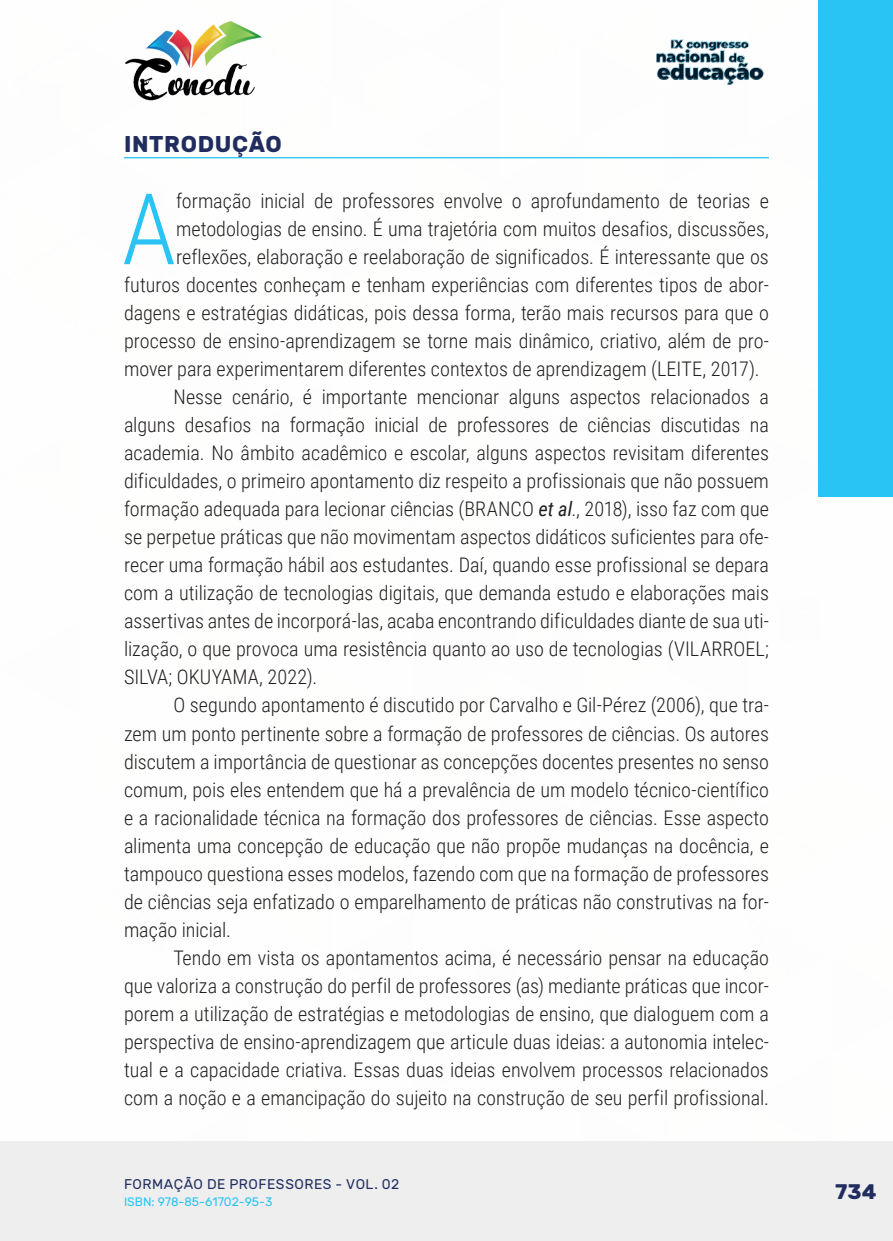
<style>
.page{position:relative;width:893px;height:1241px;background:#fff}
.page>*{position:absolute;margin:0;border:0;box-sizing:border-box;transform-origin:0 0}
._8_CAPITULAR{font:300 98.88px "Roboto Condensed";color:#29c4f3}
._7_INTRODUCAO{font:700 22.75px "Rubik";letter-spacing:.03em;color:#202d5e}
.t1{font:700 21px "Rubik";color:#202d5e}
._9_CORPO{font:300 20.12px/28px "Roboto Condensed";color:#231f20;text-align:justify}
._8_CAPITULAR-2{font:300 20.12px "Roboto Condensed";color:#231f20}
.t2{font:14px "Rubik";letter-spacing:.035em;color:#202d5e}
.t3{font:12.25px "Rubik";color:#29c4f3}
.s1{font-weight:400;font-style:italic}
</style>
<div class="page">
<div style="left:0;top:1141px;width:893px;height:99px;background:#eeeeef"></div>
<div style="left:819px;top:0;width:74px;height:496px;background:#29c4f3"></div>
<img style="left:125px;top:20px;width:137px;height:81px">
<img style="left:656px;top:39px;width:108px;height:46px">
<hr style="left:124px;top:157px;width:645px;height:1px;background:#29c4f3">
<p class="_7_INTRODUCAO" style="left:124px;top:131px;width:159px">INTRODUÇÃO</p>
<p class="_8_CAPITULAR" style="left:122px;top:160px;width:56px">A</p>
<p class="_8_CAPITULAR-2" style="left:176px;top:187px;width:594px">formação inicial de professores envolve o aprofundamento de teorias e</p>
<p class="_8_CAPITULAR-2" style="left:176px;top:215px;width:594px">metodologias de ensino. É uma trajetória com muitos desafios, discussões,</p>
<p class="_8_CAPITULAR-2" style="left:176px;top:243px;width:594px">reflexões, elaboração e reelaboração de significados. É interessante que os</p>
<p class="_8_CAPITULAR-2" style="left:124px;top:271px;width:646px">futuros docentes conheçam e tenham experiências com diferentes tipos de abor-</p>
<p class="_8_CAPITULAR-2" style="left:124px;top:299px;width:646px">dagens e estratégias didáticas, pois dessa forma, terão mais recursos para que o</p>
<p class="_8_CAPITULAR-2" style="left:124px;top:327px;width:646px">processo de ensino-aprendizagem se torne mais dinâmico, criativo, além de pro-</p>
<p class="_8_CAPITULAR-2" style="left:124px;top:355px;width:637px">mover para experimentarem diferentes contextos de aprendizagem (LEITE, 2017).</p>
<p class="_9_CORPO" style="left:124px;top:382px;width:646px;text-indent:50px">Nesse cenário, é importante mencionar alguns aspectos relacionados a alguns desafios na formação inicial de professores de ciências discutidas na academia. No âmbito acadêmico e escolar, alguns aspectos revisitam diferentes dificuldades, o primeiro apontamento diz respeito a profissionais que não possuem formação adequada para lecionar ciências (BRANCO <span class="s1">et al</span>., 2018), isso faz com que se perpetue práticas que não movimentam aspectos didáticos suficientes para ofe&shy;recer uma formação hábil aos estudantes. Daí, quando esse profissional se depara com a utilização de tecnologias digitais, que demanda estudo e elaborações mais assertivas antes de incorporá-las, acaba encontrando dificuldades diante de sua uti&shy;lização, o que provoca uma resistência quanto ao uso de tecnologias (VILARROEL; SILVA; OKUYAMA, 2022).</p>
<p class="_9_CORPO" style="left:124px;top:690px;width:646px;text-indent:50px">O segundo apontamento é discutido por Carvalho e Gil-Pérez (2006), que tra&shy;zem um ponto pertinente sobre a formação de professores de ciências. Os autores discutem a importância de questionar as concepções docentes presentes no senso comum, pois eles entendem que há a prevalência de um modelo técnico-científico e a racionalidade técnica na formação dos professores de ciências. Esse aspecto alimenta uma concepção de educação que não propõe mudanças na docência, e tampouco questiona esses modelos, fazendo com que na formação de professores de ciências seja enfatizado o emparelhamento de práticas não construtivas na for&shy;mação inicial.</p>
<p class="_9_CORPO" style="left:124px;top:942px;width:646px;text-indent:50px">Tendo em vista os apontamentos acima, é necessário pensar na educação que valoriza a construção do perfil de professores (as) mediante práticas que incor&shy;porem a utilização de estratégias e metodologias de ensino, que dialoguem com a perspectiva de ensino-aprendizagem que articule duas ideias: a autonomia intelec&shy;tual e a capacidade criativa. Essas duas ideias envolvem processos relacionados com a noção e a emancipação do sujeito na construção de seu perfil profissional.</p>
<p class="t2" style="left:124px;top:1175px;width:277px">FORMAÇÃO DE PROFESSORES - VOL. 02</p>
<p class="t3" style="left:124px;top:1194px;width:150px">ISBN: 978-85-61702-95-3</p>
<p class="t1" style="left:835px;top:1179px;width:43px">734</p>
</div>
